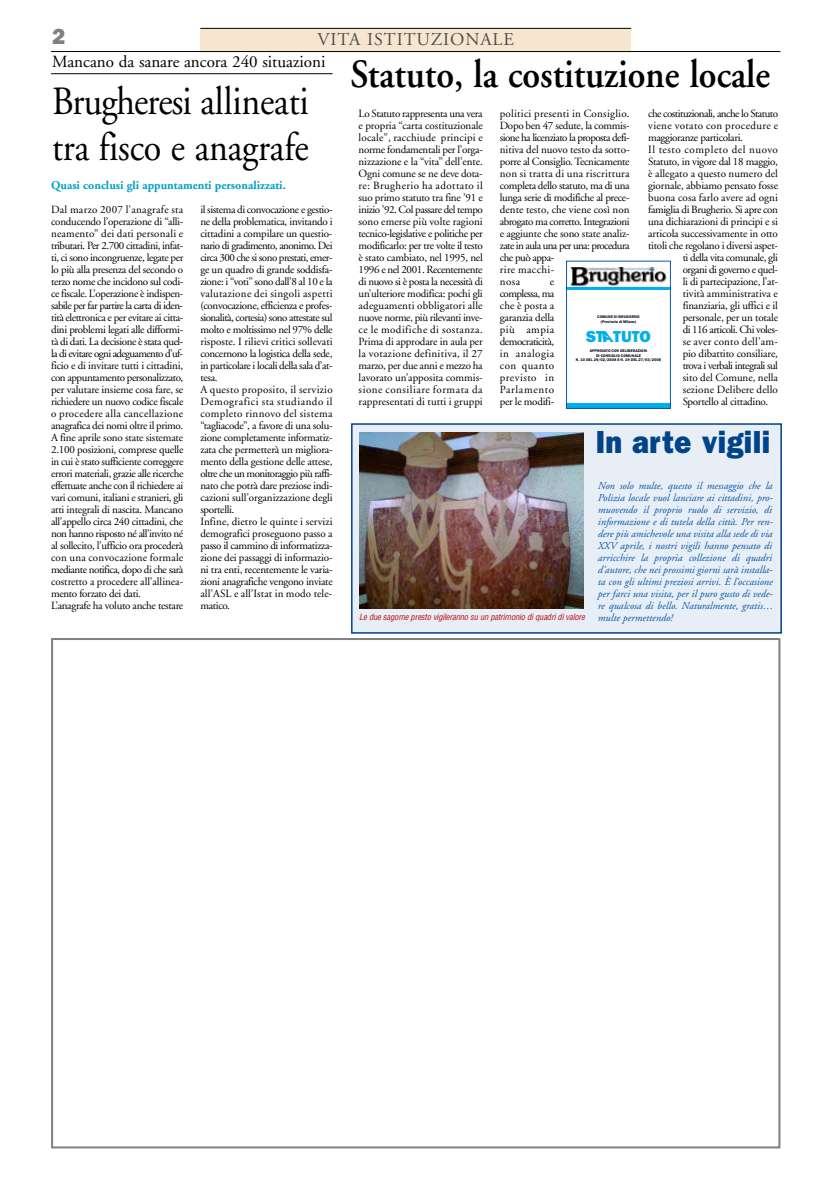
<style>
.page{position:relative;width:823px;height:1191px;background:#fff}
.page>*{position:absolute;margin:0;border:0;box-sizing:border-box;transform-origin:0 0}
.t1{font:40px/46px "Adobe Garamond";letter-spacing:-.005em;color:#000;scale:.9 1}
.t2{font:600 40px "Adobe Garamond";color:#000;scale:.9 1}
.t3{font:800 32px "Franklin Gothic";letter-spacing:.01em;color:#004389;scale:.9 1}
.t4{font:800 22px "Franklin Gothic";color:#808080}
.t5{font:18px "Adobe Garamond";letter-spacing:.05em;color:#4d4d4d}
.t6{font:17px "Adobe Garamond";color:#000}
.t7{font:16.5px "Franklin Gothic Heavy+T42+WVFWAV";color:#00aeef}
.t8{font:700 12px "Adobe Garamond";color:#02a0c6}
.t9{font:11px/12px "Adobe Garamond";letter-spacing:-.025em;color:#000}
.t10{font:11px "Adobe Garamond";letter-spacing:-.045em;color:#000}
.t11{font:11px "Adobe Garamond";letter-spacing:.01em;color:#000}
.t12{font:11px "Adobe Garamond";letter-spacing:-.05em;color:#000}
.t13{font:11px "Adobe Garamond";letter-spacing:.035em;color:#000}
.t14{font:11px "Adobe Garamond";letter-spacing:.05em;color:#000}
.t15{font:11px "Adobe Garamond";letter-spacing:.005em;color:#000}
.t16{font:11px "Adobe Garamond";letter-spacing:.015em;color:#000}
.t17{font:11px "Adobe Garamond";letter-spacing:.02em;color:#000}
.t18{font:11px "Adobe Garamond";color:#000}
.t19{font:italic 10.5px/12px "Adobe Garamond";color:#0a58a5}
.t20{font:italic condensed 8.5px "Helvetica";letter-spacing:-.02em;color:#bb0f14}
.t21{font:3.9px/4.7px "Franklin Gothic Demi+T42+BMYQCL";color:#000015;text-align:center}
.s1{font-family:"Adobe Garamond";font-stretch:normal;font-size:10.5px;color:#0a58a5}
</style>
<div class="page">
<hr style="left:51px;top:73px;width:281px;height:1px;background:#000">
<hr style="left:51px;top:51px;width:729px;height:1px;background:#000">
<div style="left:200px;top:28px;width:430px;height:23px;background:#f6e6d0"></div>
<hr style="left:200px;top:28px;width:430px;height:1px;background:#000">
<div style="left:566px;top:403px;width:103px;height:5px;background:#00aeef"></div>
<img style="left:570px;top:267px;width:95px;height:21px">
<hr style="left:566px;top:288px;width:103px;height:2px;background:#00aeef">
<div style="left:566px;top:261px;width:104px;height:148px;border:1px solid #0a58a5"></div>
<div style="left:351px;top:424px;width:429px;height:209px;background:#e7eef6"></div>
<div style="left:351px;top:423px;width:430px;height:210px;border:2px solid #004389"></div>
<img style="left:359px;top:432px;width:224px;height:176px">
<h3 class="t4" style="left:52px;top:24px;width:15px">2</h3>
<h3 class="t6" style="left:52px;top:55px;width:275px">Mancano da sanare ancora 240 situazioni</h3>
<h1 class="t1" style="left:52px;top:82px;width:287px">Brugheresi allineati tra fisco e anagrafe</h1>
<h3 class="t5" style="left:317px;top:32px;width:198px">VITA ISTITUZIONALE</h3>
<h1 class="t2" style="left:350px;top:58px;width:467px">Statuto, la costituzione locale</h1>
<p class="t10" style="left:647px;top:109px;width:131px">che costituzionali, anche lo Statuto</p>
<p class="t13" style="left:647px;top:121px;width:131px">viene votato con procedure e</p>
<p class="t9" style="left:647px;top:132px;width:96px">maggioranze particolari.</p>
<p class="t14" style="left:647px;top:145px;width:131px">Il testo completo del nuovo</p>
<p class="t9" style="left:647px;top:156px;width:131px">Statuto, in vigore dal 18 maggio,</p>
<p class="t11" style="left:647px;top:169px;width:131px">è allegato a questo numero del</p>
<p class="t9" style="left:647px;top:180px;width:131px">giornale, abbiamo pensato fosse</p>
<p class="t11" style="left:647px;top:193px;width:131px">buona cosa farlo avere ad ogni</p>
<p class="t9" style="left:647px;top:204px;width:131px">famiglia di Brugherio. Si apre con</p>
<p class="t9" style="left:647px;top:216px;width:131px">una dichiarazioni di principi e si</p>
<p class="t9" style="left:647px;top:228px;width:131px">articola successivamente in otto</p>
<p class="t9" style="left:647px;top:240px;width:131px">titoli che regolano i diversi aspet-</p>
<p class="t9" style="left:682px;top:252px;width:97px">ti della vita comunale, gli</p>
<p class="t9" style="left:682px;top:264px;width:97px">organi di governo e quel-</p>
<p class="t9" style="left:682px;top:276px;width:97px">li di partecipazione, l’at-</p>
<p class="t15" style="left:682px;top:289px;width:97px">tività amministrativa e</p>
<p class="t9" style="left:682px;top:300px;width:97px">finanziaria, gli uffici e il</p>
<p class="t9" style="left:682px;top:312px;width:97px">personale, per un totale</p>
<p class="t10" style="left:682px;top:325px;width:97px">di 116 articoli. Chi voles-</p>
<p class="t17" style="left:682px;top:337px;width:97px">se aver conto dell’am-</p>
<p class="t9" style="left:682px;top:348px;width:97px">pio dibattito consiliare,</p>
<p class="t12" style="left:682px;top:361px;width:97px">trova i verbali integrali sul</p>
<p class="t18" style="left:682px;top:373px;width:97px">sito del Comune, nella</p>
<p class="t16" style="left:682px;top:385px;width:97px">sezione Delibere dello</p>
<p class="t9" style="left:682px;top:396px;width:87px">Sportello al cittadino.</p>
<p class="t9" style="left:358px;top:108px;width:126px;text-align:justify">Lo Statuto rappresenta una vera e propria “carta costituzionale locale”, racchiude principi e norme fondamentali per l’orga&shy;nizzazione e la “vita” dell’ente.<br>Ogni comune se ne deve dota&shy;re: Brugherio ha adottato il suo primo statuto tra fine ’91 e inizio ’92. Col passare del tempo sono emerse più volte ragioni tecnico-legislative e politiche per modificarlo: per tre volte il testo è stato cambiato, nel 1995, nel 1996 e nel 2001. Recentemente di nuovo si è posta la necessità di un’ulteriore modifica: pochi gli adeguamenti obbligatori alle nuove norme, più rilevanti inve&shy;ce le modifiche di sostanza.<br>Prima di approdare in aula per la votazione definitiva, il 27 marzo, per due anni e mezzo ha lavorato un’apposita commis&shy;sione consiliare formata da rappresentati di tutti i gruppi</p>
<p class="t9" style="left:499px;top:108px;width:131px">politici presenti in Consiglio.<br>Dopo ben 47 sedute, la commis&shy;sione ha licenziato la proposta defi&shy;nitiva del nuovo testo da sotto&shy;porre al Consiglio. Tecnicamente non si tratta di una riscrittura completa dello statuto, ma di una lunga serie di modifiche al prece&shy;dente testo, che viene così non abrogato ma corretto. Integrazioni e aggiunte che sono state analiz&shy;zate in aula una per una: procedura che può appa-<br>rire macchi-<br>nosa</p>
<p class="t8" style="left:51px;top:180px;width:236px">Quasi conclusi gli appuntamenti personalizzati.</p>
<p class="t9" style="left:51px;top:204px;width:134px">Dal marzo 2007 l’anagrafe sta conducendo l’operazione di “alli&shy;neamento” dei dati personali e tributari. Per 2.700 cittadini, infat&shy;ti, ci sono incongruenze, legate per lo più alla presenza del secondo o terzo nome che incidono sul codi&shy;ce fiscale. L’operazione è indispen&shy;sabile per far partire la carta di iden&shy;tità elettronica e per evitare ai citta&shy;dini problemi legati alle difformi&shy;tà di dati. La decisione è stata quel&shy;la di evitare ogni adeguamento d’uf&shy;ficio e di invitare tutti i cittadini, con appuntamento personalizzato, per valutare insieme cosa fare, se richiedere un nuovo codice fiscale o procedere alla cancellazione anagrafica dei nomi oltre il primo.<br>A fine aprile sono state sistemate 2.100 posizioni, comprese quelle in cui è stato sufficiente correggere errori materiali, grazie alle ricerche effettuate anche con il richiedere ai vari comuni, italiani e stranieri, gli atti integrali di nascita. Mancano all’appello circa 240 cittadini, che non hanno risposto né all’invito né al sollecito, l’ufficio ora procederà con una convocazione formale mediante notifica, dopo di che sarà costretto a procedere all’allinea&shy;mento forzato dei dati.<br>L’anagrafe ha voluto anche testare</p>
<p class="t9" style="left:200px;top:204px;width:134px">il sistema di convocazione e gestio&shy;ne della problematica, invitando i cittadini a compilare un questio&shy;nario di gradimento, anonimo. Dei circa 300 che si sono prestati, emer&shy;ge un quadro di grande soddisfa&shy;zione: i “voti” sono dall’8 al 10 e la valutazione dei singoli aspetti (convocazione, efficienza e profes&shy;sionalità, cortesia) sono attestate sul molto e moltissimo nel 97% delle risposte. I rilievi critici sollevati concernono la logistica della sede, in particolare i locali della sala d’at&shy;tesa.<br>A questo proposito, il servizio<br>Demografici sta studiando il completo rinnovo del sistema “tagliacode”, a favore di una solu&shy;zione completamente informatiz&shy;zata che permetterà un migliora&shy;mento della gestione delle attese, oltre che un monitoraggio più raffi&shy;nato che potrà dare preziose indi&shy;cazioni sull’organizzazione degli sportelli.<br>Infine, dietro le quinte i servizi demografici proseguono passo a passo il cammino di informatizza&shy;zione dei passaggi di informazio&shy;ni tra enti, recentemente le varia&shy;zioni anagrafiche vengono inviate all’ASL e all’Istat in modo tele&shy;matico.</p>
<p class="t9" style="left:499px;top:276px;width:56px;text-align:justify;text-indent:50px">e complessa, ma che è posta a garanzia della più ampia democraticità, in analogia con quanto previsto in Parlamento per le modifi-</p>
<p class="t21" style="left:597px;top:314px;width:44px">COMUNE DI BRUGHERIO (Provincia di Milano)</p>
<h3 class="t7" style="left:585px;top:326px;width:66px">STATUTO</h3>
<p class="t21" style="left:575px;top:348px;width:87px">APPROVATO CON DELIBERAZIONI<br>DI CONSIGLIO COMUNALE<br>N. 10 DEL 29/02/2008 E N. 19 DEL 27/03/2008</p>
<h2 class="t3" style="left:595px;top:423px;width:195px">In arte vigili</h2>
<p class="t19" style="left:597px;top:480px;width:177px">Non solo multe, questo il messaggio che la Polizia locale vuol lanciare ai cittadini, pro&shy;muovendo il proprio ruolo di servizio, di informazione e di tutela della città. Per ren&shy;dere più amichevole una visita alla sede di via XXV aprile, i nostri vigili hanno pensato di arricchire la propria collezione di quadri d’autore, che nei prossimi giorni sarà installa&shy;ta con gli ultimi preziosi arrivi. È l’occasione per farci una visita, per il puro gusto di vede&shy;re qualcosa di bello. Naturalmente, gratis…</p>
<p class="t20" style="left:359px;top:611px;width:314px">Le due sagome presto vigileranno su un patrimonio di quadri di valore <span class="s1">multe permettendo!</span></p>
</div>
